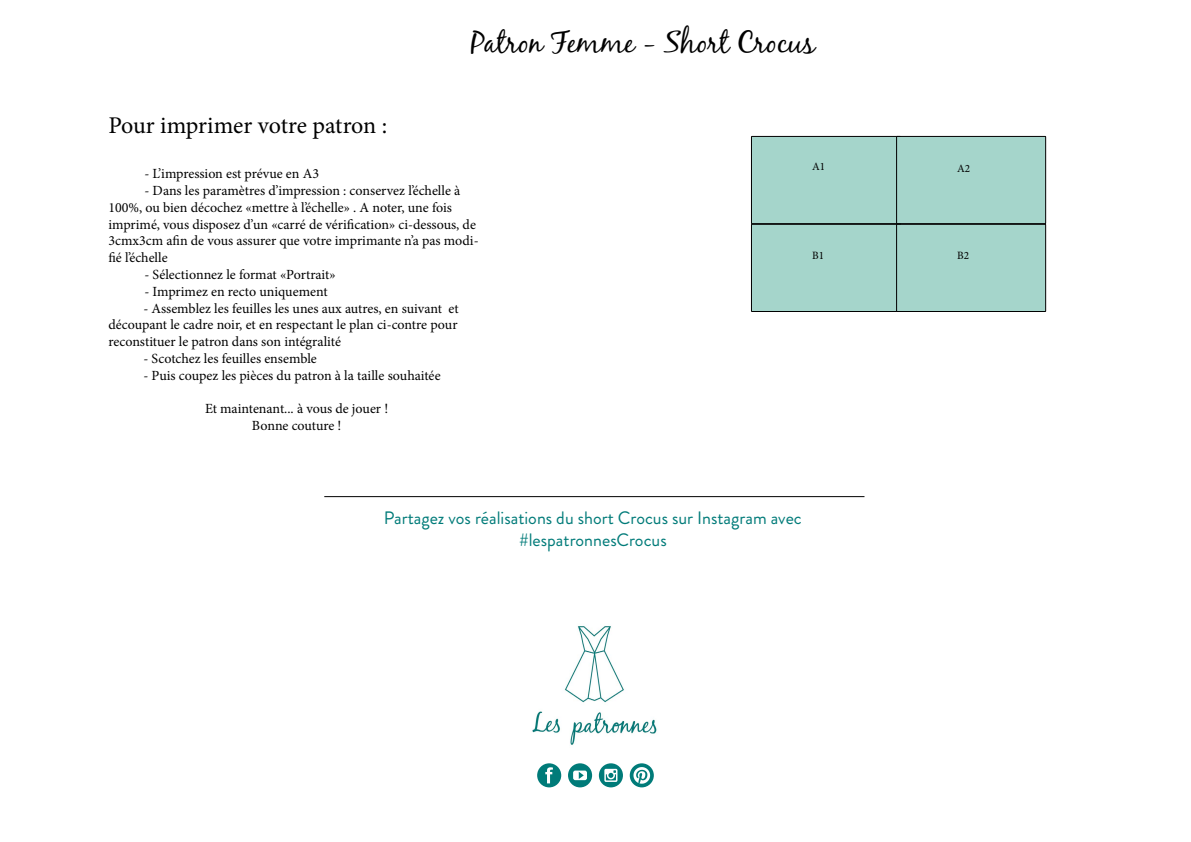
<style>
.page{position:relative;width:1191px;height:842px;background:#fff}
.page>*{position:absolute;margin:0;border:0;box-sizing:border-box;transform-origin:0 0}
.t1{font:30px "Black Jack";color:#000}
.t2{font:24px "Minion Pro";letter-spacing:-.01em;color:#000}
.t3{font:18px/21.6px "Brandon Grotesque";color:#007b79;text-align:center}
.t4{font:14px/16.8px "Minion Pro";color:#000}
.t5{font:11.2px "Minion Pro";color:#000}
</style>
<div class="page">
<div style="left:751px;top:136px;width:295px;height:176px;background:#a5d5cb"></div>
<img style="left:532px;top:626px;width:125px;height:119px">
<svg style="left:568px;top:763px;width:24px;height:24px"></svg>
<svg style="left:537px;top:763px;width:24px;height:24px"></svg>
<svg style="left:599px;top:763px;width:24px;height:24px"></svg>
<svg style="left:630px;top:763px;width:24px;height:24px"></svg>
<hr style="left:324px;top:496px;width:540px;height:1px;background:#000">
<h1 class="t1" style="left:471px;top:24px;width:345px">Patron Femme - Short Crocus</h1>
<h2 class="t2" style="left:108px;top:109px;width:280px">Pour imprimer votre patron :</h2>
<p class="t4" style="left:144px;top:165px;width:176px">- L’impression est prévue en A3</p>
<p class="t4" style="left:108px;top:182px;width:372px;text-indent:36px">- Dans les paramètres d’impression : conservez l’échelle à 100%, ou bien décochez «mettre à l’échelle» . A noter, une fois imprimé, vous disposez d’un «carré de vérification» ci-dessous, de 3cmx3cm afin de vous assurer que votre imprimante n’a pas modi&shy;fié l’échelle</p>
<p class="t4" style="left:144px;top:266px;width:193px">- Sélectionnez le format «Portrait»</p>
<p class="t4" style="left:144px;top:283px;width:185px">- Imprimez en recto uniquement</p>
<p class="t4" style="left:108px;top:300px;width:352px;text-align:justify;text-indent:35px">- Assemblez les feuilles les unes aux autres, en suivant et découpant le cadre noir, et en respectant le plan ci-contre pour reconstituer le patron dans son intégralité</p>
<p class="t4" style="left:143px;top:350px;width:175px">- Scotchez les feuilles ensemble</p>
<p class="t4" style="left:143px;top:367px;width:299px">- Puis coupez les pièces du patron à la taille souhaitée</p>
<p class="t4" style="left:205px;top:401px;width:185px;text-align:center">Et maintenant... à vous de jouer !<br>Bonne couture !</p>
<p class="t5" style="left:812px;top:159px;width:15px">A1</p>
<p class="t5" style="left:957px;top:161px;width:15px">A2</p>
<p class="t5" style="left:812px;top:248px;width:13px">B1</p>
<p class="t5" style="left:957px;top:248px;width:13px">B2</p>
<p class="t3" style="left:384px;top:507px;width:419px">Partagez vos réalisations du short Crocus sur Instagram avec #lespatronnesCrocus</p>
</div>
